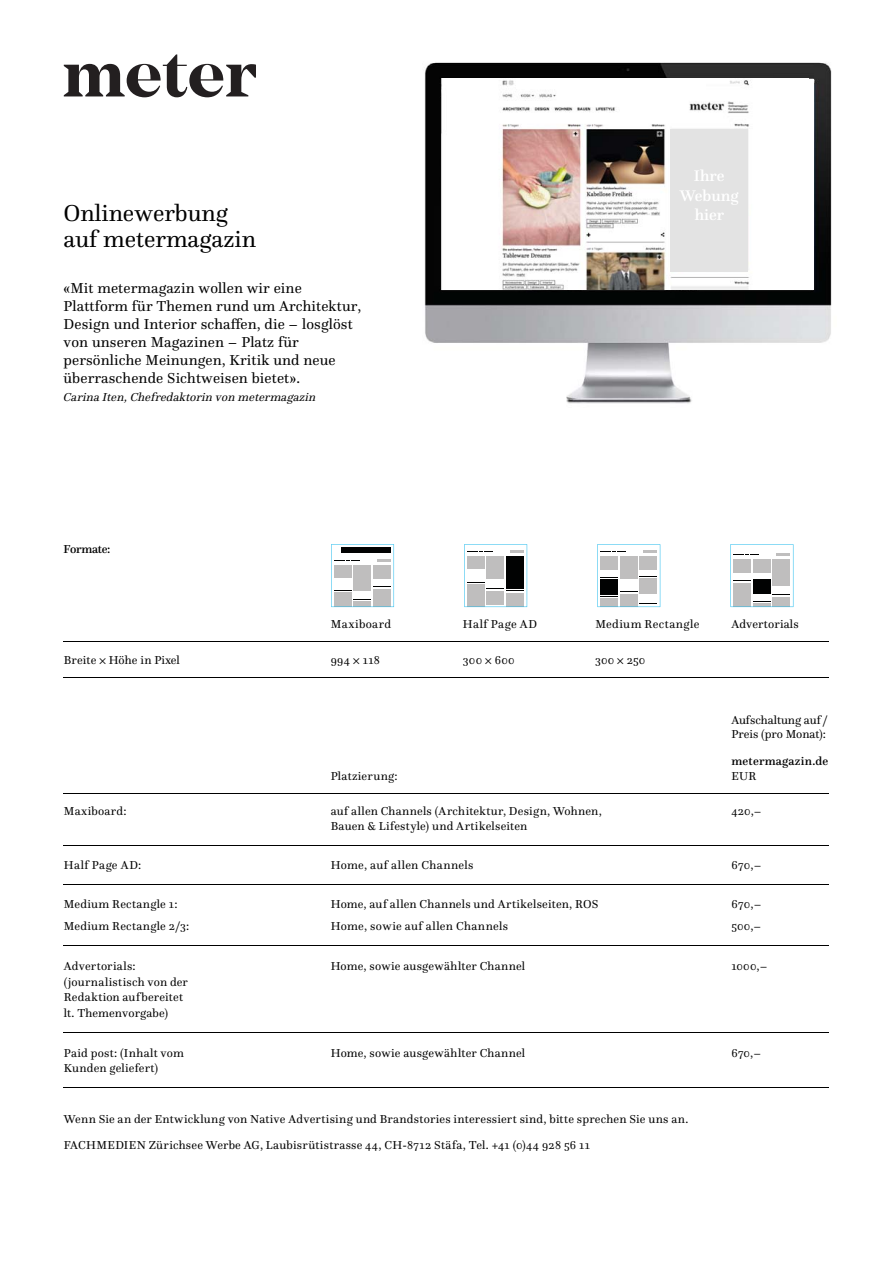
<style>
.page{position:relative;width:893px;height:1263px;background:#fff}
.page>*{position:absolute;margin:0;border:0;box-sizing:border-box;transform-origin:0 0}
.t1{font:24px "Questa";color:#000}
.t2{font:500 16.05px/19.2px "Questa";color:#fff;text-align:center}
.t3{font:15px/18px "Questa";letter-spacing:.01em;color:#000}
.t4{font:12px/15.8px "Questa";letter-spacing:.02em;color:#000}
.t5{font:italic 12px "Questa";color:#000}
.t6{font:12px/13.5px "Questa";color:#000}
.t7{font:12px "Questa";letter-spacing:.045em;color:#000}
.t8{font:500 12px "Questa";letter-spacing:.02em;color:#000}
.t9{font:12px "Questa";letter-spacing:.04em;color:#000}
.t10{font:500 12px "Questa";letter-spacing:-.025em;color:#000}
</style>
<div class="page">
<hr style="left:64px;top:793px;width:765px;height:1px;background:#000">
<hr style="left:64px;top:845px;width:765px;height:1px;background:#000">
<hr style="left:64px;top:884px;width:765px;height:1px;background:#000">
<hr style="left:64px;top:945px;width:765px;height:1px;background:#000">
<hr style="left:64px;top:1032px;width:765px;height:1px;background:#000">
<hr style="left:64px;top:1087px;width:765px;height:1px;background:#000">
<hr style="left:64px;top:642px;width:765px;height:1px;background:#000">
<hr style="left:64px;top:677px;width:765px;height:1px;background:#000">
<svg style="left:331px;top:544px;width:63px;height:63px"></svg>
<svg style="left:464px;top:544px;width:63px;height:63px"></svg>
<svg style="left:597px;top:544px;width:63px;height:63px"></svg>
<svg style="left:730px;top:544px;width:63px;height:63px"></svg>
<svg style="left:64px;top:54px;width:192px;height:43px"></svg>
<img style="left:424px;top:62px;width:408px;height:342px">
<img style="left:441px;top:79px;width:368px;height:210px">
<div style="left:671px;top:129px;width:77px;height:142px;background:#e3e3e3"></div>
<h2 class="t2" style="left:680px;top:168px;width:60px">Ihre<br>Webung</h2>
<h1 class="t1" style="left:64px;top:204px;width:166px">Onlinewerbung</h1>
<h2 class="t2" style="left:695px;top:207px;width:31px">hier</h2>
<h1 class="t1" style="left:64px;top:230px;width:194px">auf metermagazin</h1>
<p class="t3" style="left:64px;top:281px;width:299px">«Mit metermagazin wollen wir eine Plattform für Themen rund um Architektur, Design und Interior schaffen, die – losglöst von unseren Magazinen – Platz für persönliche Meinungen, Kritik und neue überraschende Sichtweisen bietet».</p>
<p class="t5" style="left:63px;top:392px;width:257px">Carina Iten,Chefredaktorin von metermagazin</p>
<p class="t10" style="left:64px;top:544px;width:48px">Formate:</p>
<p class="t4" style="left:331px;top:617px;width:62px">Maxiboard</p>
<p class="t7" style="left:463px;top:620px;width:76px">Half Page AD</p>
<p class="t9" style="left:595px;top:620px;width:106px">Medium Rectangle</p>
<p class="t4" style="left:731px;top:617px;width:69px">Advertorials</p>
<p class="t4" style="left:64px;top:653px;width:118px">Breite × Höhe in Pixel</p>
<p class="t4" style="left:331px;top:653px;width:51px">994 × 118</p>
<p class="t4" style="left:463px;top:653px;width:53px">300 × 600</p>
<p class="t4" style="left:595px;top:653px;width:52px">300 × 250</p>
<p class="t6" style="left:731px;top:714px;width:98px">Aufschaltung auf /<br>Preis (pro Monat):</p>
<p class="t8" style="left:731px;top:756px;width:99px">metermagazin.de</p>
<p class="t4" style="left:331px;top:769px;width:68px">Platzierung:</p>
<p class="t4" style="left:731px;top:769px;width:26px">EUR</p>
<p class="t4" style="left:64px;top:805px;width:64px">Maxiboard:</p>
<p class="t4" style="left:331px;top:805px;width:273px">auf allen Channels (Architektur, Design, Wohnen,</p>
<p class="t4" style="left:731px;top:805px;width:32px">420,–</p>
<p class="t4" style="left:331px;top:820px;width:198px">Bauen &amp; Lifestyle) und Artikelseiten</p>
<p class="t7" style="left:64px;top:860px;width:79px">Half Page AD:</p>
<p class="t4" style="left:331px;top:858px;width:144px">Home, auf allen Channels</p>
<p class="t4" style="left:731px;top:858px;width:32px">670,–</p>
<p class="t4" style="left:64px;top:897px;width:115px">Medium Rectangle 1:</p>
<p class="t4" style="left:331px;top:897px;width:269px">Home, auf allen Channels und Artikelseiten, ROS</p>
<p class="t4" style="left:731px;top:897px;width:32px">670,–</p>
<p class="t4" style="left:64px;top:920px;width:127px">Medium Rectangle 2/3:</p>
<p class="t4" style="left:331px;top:920px;width:179px">Home, sowie auf allen Channels</p>
<p class="t4" style="left:731px;top:920px;width:31px">500,–</p>
<p class="t4" style="left:64px;top:959px;width:73px">Advertorials:</p>
<p class="t4" style="left:331px;top:959px;width:196px">Home, sowie ausgewählter Channel</p>
<p class="t4" style="left:731px;top:959px;width:38px">1000,–</p>
<p class="t4" style="left:64px;top:975px;width:126px">(journalistisch von der<br>Redaktion aufbereitet lt. Themenvorgabe)</p>
<p class="t4" style="left:64px;top:1046px;width:122px">Paid post: (Inhalt vom</p>
<p class="t4" style="left:331px;top:1046px;width:196px">Home, sowie ausgewählter Channel</p>
<p class="t4" style="left:731px;top:1046px;width:31px">670,–</p>
<p class="t4" style="left:64px;top:1062px;width:96px">Kunden geliefert)</p>
<p class="t4" style="left:64px;top:1112px;width:626px">Wenn Sie an der Entwicklung von Native Advertising und Brandstories interessiert sind, bitte sprechen Sie uns an.</p>
<p class="t4" style="left:64px;top:1139px;width:528px">FACHMEDIEN Zürichsee Werbe AG, Laubisrütistrasse 44, CH-8712 Stäfa, Tel. +41 (0)44 928 56 11</p>
</div>
